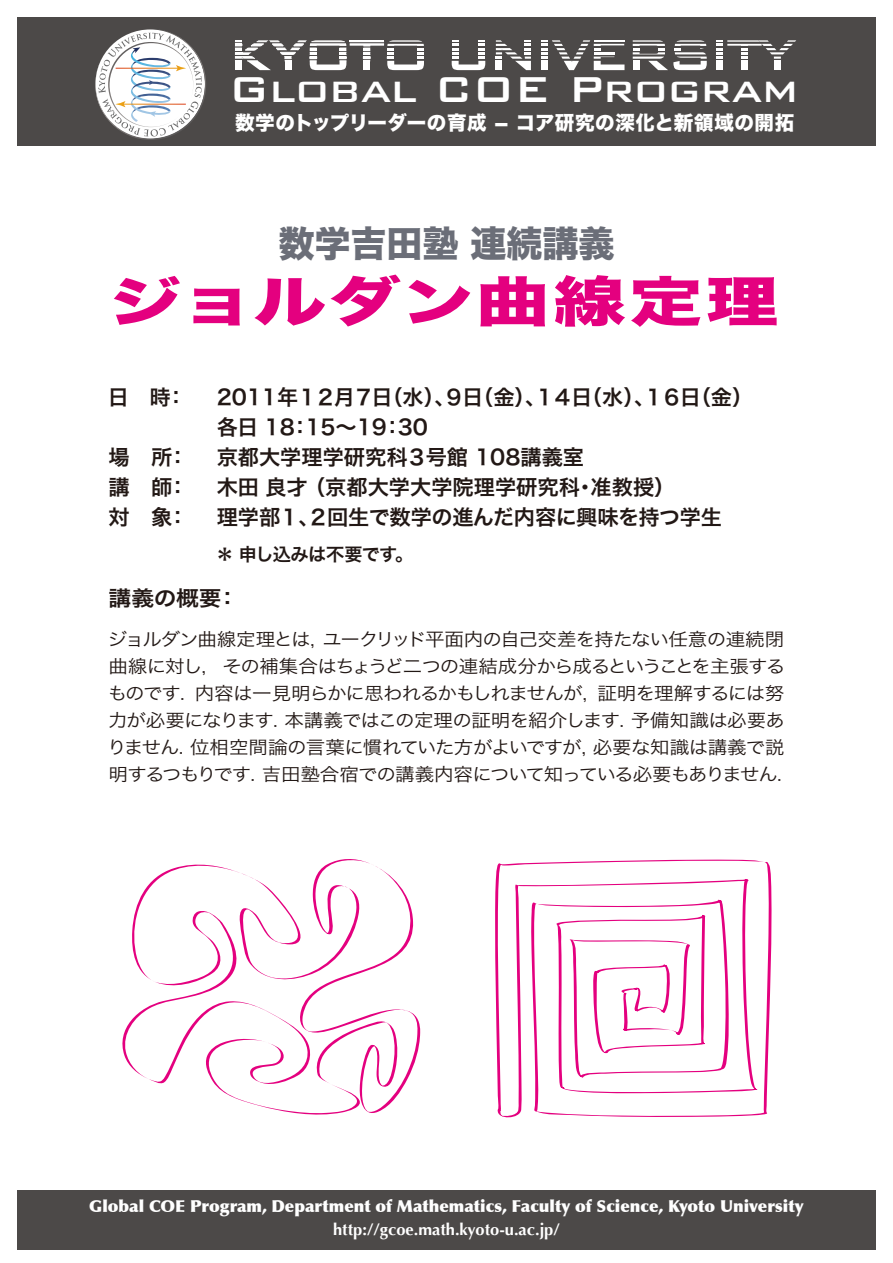
<style>
.page{position:relative;width:893px;height:1263px;background:#fff}
.page>*{position:absolute;margin:0;border:0;box-sizing:border-box;transform-origin:0 0}
.t1{font:54px "Hira Kaku Std W8";letter-spacing:.025em;color:#e4007f;scale:1.35 1}
.t2{font:500 48.15px "Bank Gothic";letter-spacing:-.01em;color:#fff}
.t3{font:36px "Hira Kaku Std W8";color:#6b6e78}
.t4{font:21px "Hira Kaku Pro W6";color:#221815}
.t5{font:21px "Hira Kaku Pro W6";letter-spacing:-.11em;color:#221815}
.t6{font:21px "Hira Kaku Pro W6";letter-spacing:-.025em;color:#221815}
.t7{font:21px "Hira Kaku Pro W6";color:#221815;scale:1.08 1}
.t8{font:19.5px "Hira Kaku Std W8";letter-spacing:.03em;color:#fff}
.t9{font:18px/27px "Hira Kaku Pro W3";letter-spacing:-.055em;color:#221815;text-align:justify;scale:1.08 1}
.t10{font:18px "Hira Kaku Pro W6";letter-spacing:-.03em;color:#221815}
.t11{font:900 16.5px "Optima";color:#fff}
.t12{font:700 16.5px "Optima";color:#fff}
</style>
<div class="page">
<div style="left:17px;top:18px;width:858px;height:128px;background:#4c4948"></div>
<div style="left:17px;top:1190px;width:858px;height:59px;background:#4c4948"></div>
<svg style="left:235px;top:40px;width:189px;height:30px"></svg>
<svg style="left:452px;top:40px;width:33px;height:30px"></svg>
<svg style="left:496px;top:40px;width:35px;height:30px"></svg>
<svg style="left:541px;top:40px;width:83px;height:30px"></svg>
<svg style="left:633px;top:40px;width:74px;height:30px"></svg>
<div style="left:716px;top:61px;width:7px;height:9px;background:#fff"></div>
<div style="left:741px;top:61px;width:7px;height:9px;background:#fff"></div>
<div style="left:774px;top:61px;width:7px;height:9px;background:#fff"></div>
<svg style="left:716px;top:40px;width:80px;height:19px"></svg>
<svg style="left:95px;top:29px;width:111px;height:111px"></svg>
<svg style="left:495px;top:859px;width:277px;height:259px"></svg>
<svg style="left:122px;top:859px;width:299px;height:256px"></svg>
<h2 class="t2" style="left:229px;top:63px;width:571px">Global COE Program</h2>
<p class="t8" style="left:235px;top:112px;width:561px">数学のトップリーダーの育成 - コア研究の深化と新領域の開拓</p>
<h3 class="t3" style="left:278px;top:223px;width:337px">数学吉田塾 連続講義</h3>
<h1 class="t1" style="left:109px;top:271px;width:498px">ジョルダン曲線定理</h1>
<p class="t4" style="left:108px;top:378px;width:80px">日　時：</p>
<p class="t5" style="left:217px;top:378px;width:538px">2011年１２月７日（水）、９日（金）、１４日（水）、１６日（金）</p>
<p class="t4" style="left:217px;top:408px;width:213px">各日 18：15～19：30</p>
<p class="t4" style="left:109px;top:438px;width:477px">場　所：　 京都大学理学研究科３号館 108講義室</p>
<p class="t4" style="left:109px;top:468px;width:81px">講　師：</p>
<p class="t4" style="left:217px;top:468px;width:460px">木田 良才 （京都大学大学院理学研究科・准教授）</p>
<p class="t4" style="left:109px;top:498px;width:81px">対　象：</p>
<p class="t6" style="left:217px;top:498px;width:507px">理学部１、２回生で数学の進んだ内容に興味を持つ学生</p>
<p class="t10" style="left:216px;top:538px;width:199px">＊ 申し込みは不要です。</p>
<p class="t7" style="left:109px;top:579px;width:122px">講義の概要：</p>
<p class="t9" style="left:107px;top:624px;width:630px">ジョルダン曲線定理とは, ユークリッド平面内の自己交差を持たない任意の連続閉曲線に対し, その補集合はちょうど二つの連結成分から成るということを主張するものです. 内容は一見明らかに思われるかもしれませんが, 証明を理解するには努力が必要になります. 本講義ではこの定理の証明を紹介します. 予備知識は必要ありません. 位相空間論の言葉に慣れていた方がよいですが, 必要な知識は講義で説明するつもりです. 吉田塾合宿での講義内容について知っている必要もありません.</p>
<p class="t11" style="left:89px;top:1196px;width:716px">Global COE Program, Department of Mathematics, Faculty of Science, Kyoto University</p>
<p class="t12" style="left:333px;top:1219px;width:228px">http://gcoe.math.kyoto-u.ac.jp/</p>
</div>
